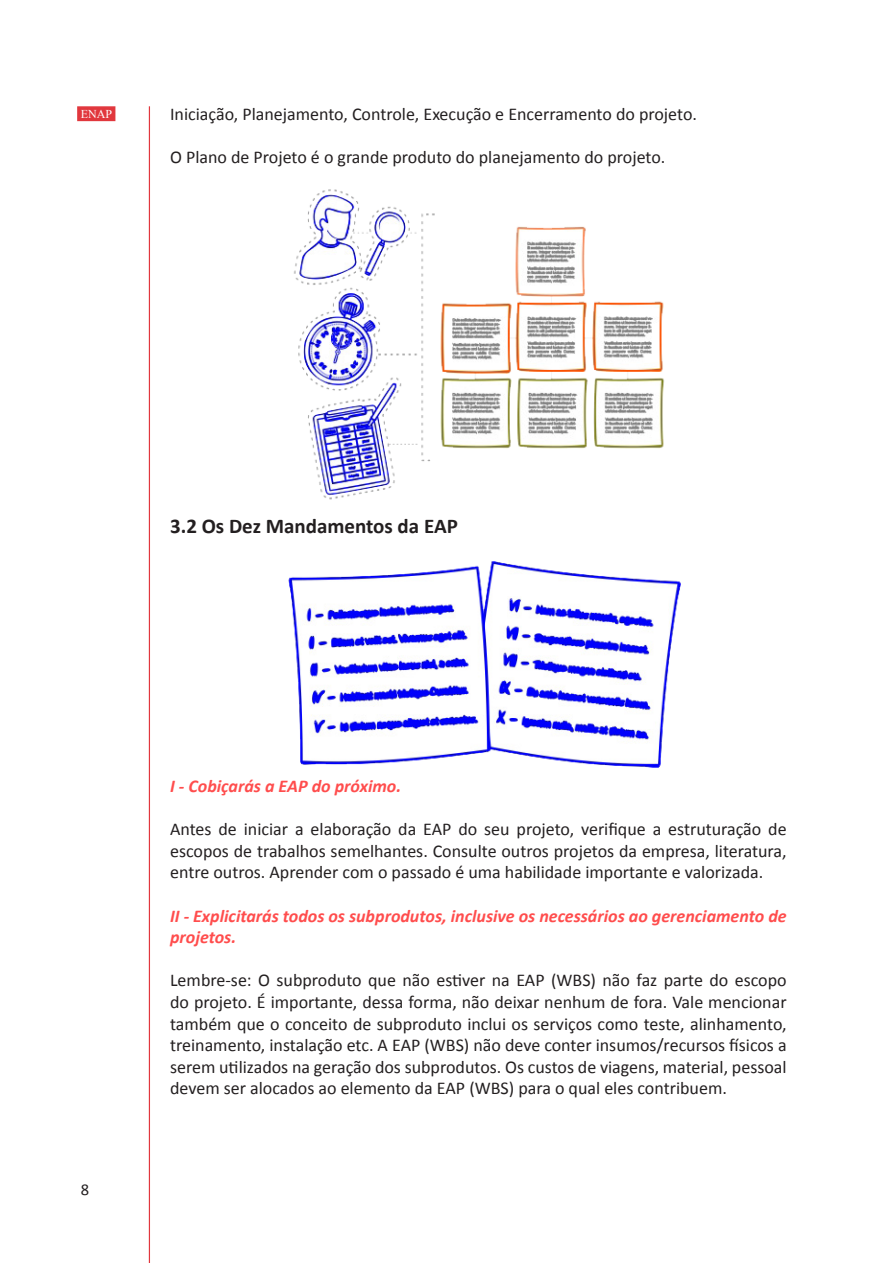
<style>
.page{position:relative;width:893px;height:1263px;background:#fff}
.page>*{position:absolute;margin:0;border:0;box-sizing:border-box;transform-origin:0 0}
.Sub_titulo{font:700 21px "Calibri";color:#231f20}
.texto{font:18px/21.6px "Calibri";color:#231f20;text-align:justify}
.texto-2{font:italic 700 18px/21.6px "Calibri";color:#ff4d4d}
.t1{font:16.5px "Calibri";color:#231f20}
.t2{font:12px "Times New Roman";color:#fff}
</style>
<div class="page">
<div style="left:77px;top:106px;width:38px;height:15px;background:#e1373d;border:2px solid #e1373d"></div>
<hr style="left:149px;top:106px;width:1px;height:1157px;background:#e1373d">
<img style="left:294px;top:189px;width:370px;height:311px">
<img style="left:288px;top:561px;width:393px;height:207px">
<p class="t2" style="left:81px;top:106px;width:33px">ENAP</p>
<p class="texto" style="left:170px;top:103px;width:528px">Iniciação, Planejamento, Controle, Execução e Encerramento do projeto.</p>
<p class="texto" style="left:170px;top:146px;width:497px">O Plano de Projeto é o grande produto do planejamento do projeto.</p>
<p class="Sub_titulo" style="left:170px;top:512px;width:289px">3.2 Os Dez Mandamentos da EAP</p>
<p class="t1" style="left:81px;top:1179px;width:10px">8</p>
<p class="texto-2" style="left:170px;top:775px;width:233px">I - Cobiçarás a EAP do próximo.</p>
<p class="texto" style="left:170px;top:818px;width:618px">Antes de iniciar a elaboração da EAP do seu projeto, verifique a estruturação de escopos de trabalhos semelhantes. Consulte outros projetos da empresa, literatura, entre outros. Aprender com o passado é uma habilidade importante e valorizada.</p>
<p class="texto-2" style="left:170px;top:905px;width:618px">II - Explicitarás todos os subprodutos, inclusive os necessários ao gerenciamento de projetos.</p>
<p class="texto" style="left:170px;top:969px;width:618px">Lembre-se: O subproduto que não estiver na EAP (WBS) não faz parte do escopo do projeto. É importante, dessa forma, não deixar nenhum de fora. Vale mencionar também que o conceito de subproduto inclui os serviços como teste, alinhamento, treinamento, instalação etc. A EAP (WBS) não deve conter insumos/recursos físicos a serem utilizados na geração dos subprodutos. Os custos de viagens, material, pessoal devem ser alocados ao elemento da EAP (WBS) para o qual eles contribuem.</p>
</div>
